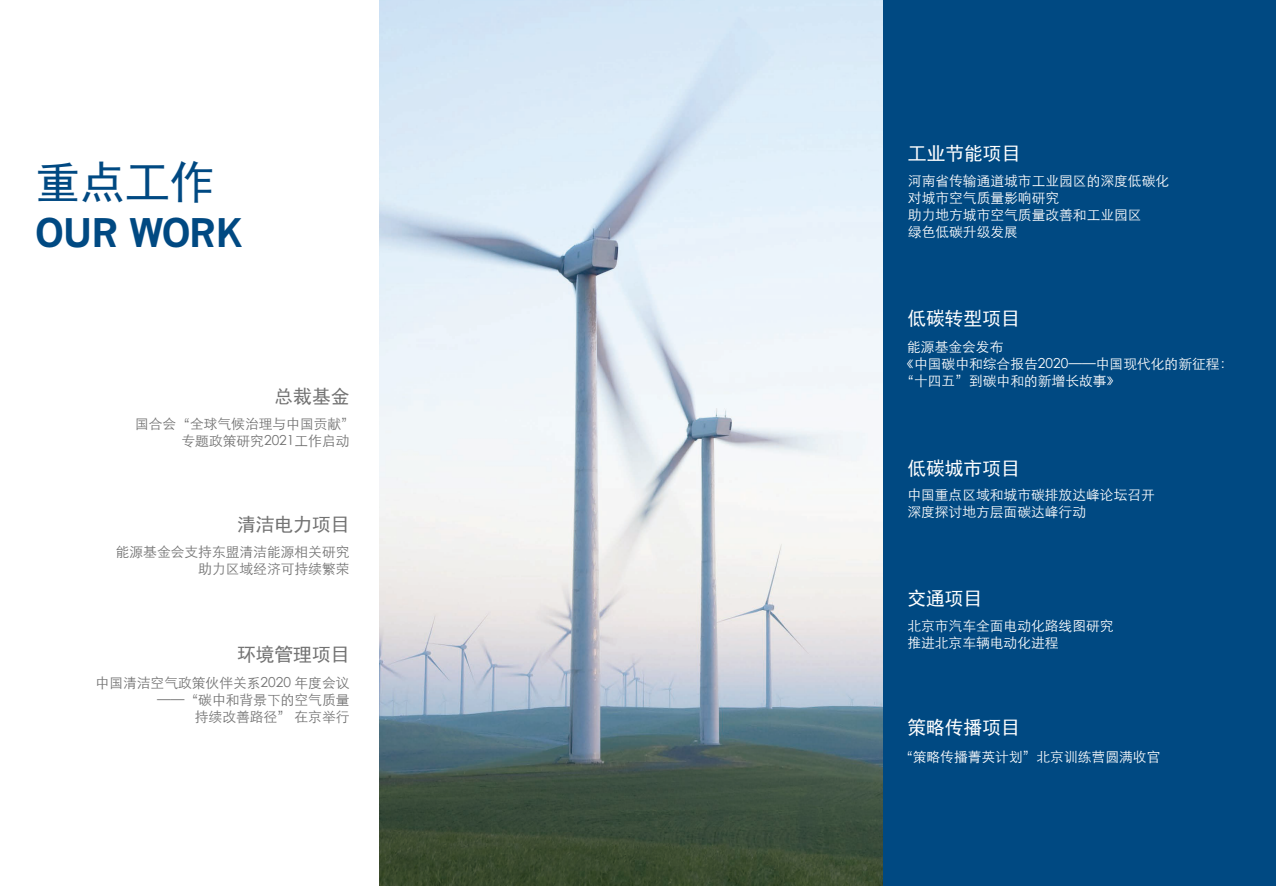
<style>
.page{position:relative;width:1276px;height:886px;background:#fff}
.page>*{position:absolute;margin:0;border:0;box-sizing:border-box;transform-origin:0 0}
.t1{font:44.75px "Sim Hei";color:#004982}
.t2{font:700 38.62px "M News Gothic";letter-spacing:-.025em;color:#004982}
.t3{font:18.75px "Sim Hei";color:#fff}
.t4{font:18.75px "Sim Hei";color:#727272}
.t5{font:13.75px/17.1px "ST Xihei";color:#fff}
.t6{font:13.75px/17.1px "ST Xihei";color:#727272;text-align:right}
</style>
<div class="page">
<div style="left:840px;top:0;width:436px;height:886px;background:#004982"></div>
<img style="left:379px;top:0;width:503px;height:886px">
<h1 class="t1" style="left:35px;top:159px;width:181px">重点工作</h1>
<h2 class="t2" style="left:35px;top:210px;width:209px">OUR WORK</h2>
<h3 class="t4" style="left:274px;top:387px;width:76px">总裁基金</h3>
<p class="t6" style="left:181px;top:414px;width:175px;text-align:left;text-indent:-47px">国合会“全球气候治理与中国贡献”专题政策研究2021工作启动</p>
<h3 class="t4" style="left:237px;top:515px;width:114px">清洁电力项目</h3>
<p class="t6" style="left:116px;top:542px;width:235px">能源基金会支持东盟清洁能源相关研究助力区域经济可持续繁荣</p>
<h3 class="t4" style="left:237px;top:645px;width:114px">环境管理项目</h3>
<p class="t6" style="left:96px;top:673px;width:255px">中国清洁空气政策伙伴关系2020 年度会议——“碳中和背景下的空气质量<br>持续改善路径” 在京举行</p>
<h3 class="t3" style="left:908px;top:143px;width:114px">工业节能项目</h3>
<p class="t5" style="left:908px;top:171px;width:263px">河南省传输通道城市工业园区的深度低碳化对城市空气质量影响研究<br>助力地方城市空气质量改善和工业园区<br>绿色低碳升级发展</p>
<h3 class="t3" style="left:907px;top:309px;width:114px">低碳转型项目</h3>
<p class="t5" style="left:900px;top:337px;width:334px;text-indent:7px">能源基金会发布<br>《中国碳中和综合报告2020——中国现代化的新征程：“十四五”到碳中和的新增长故事》</p>
<h3 class="t3" style="left:907px;top:458px;width:114px">低碳城市项目</h3>
<p class="t5" style="left:907px;top:485px;width:249px">中国重点区域和城市碳排放达峰论坛召开深度探讨地方层面碳达峰行动</p>
<h3 class="t3" style="left:907px;top:588px;width:76px">交通项目</h3>
<p class="t5" style="left:907px;top:616px;width:208px">北京市汽车全面电动化路线图研究推进北京车辆电动化进程</p>
<h3 class="t3" style="left:907px;top:718px;width:114px">策略传播项目</h3>
<p class="t5" style="left:899px;top:747px;width:263px">“策略传播菁英计划”北京训练营圆满收官</p>
</div>
